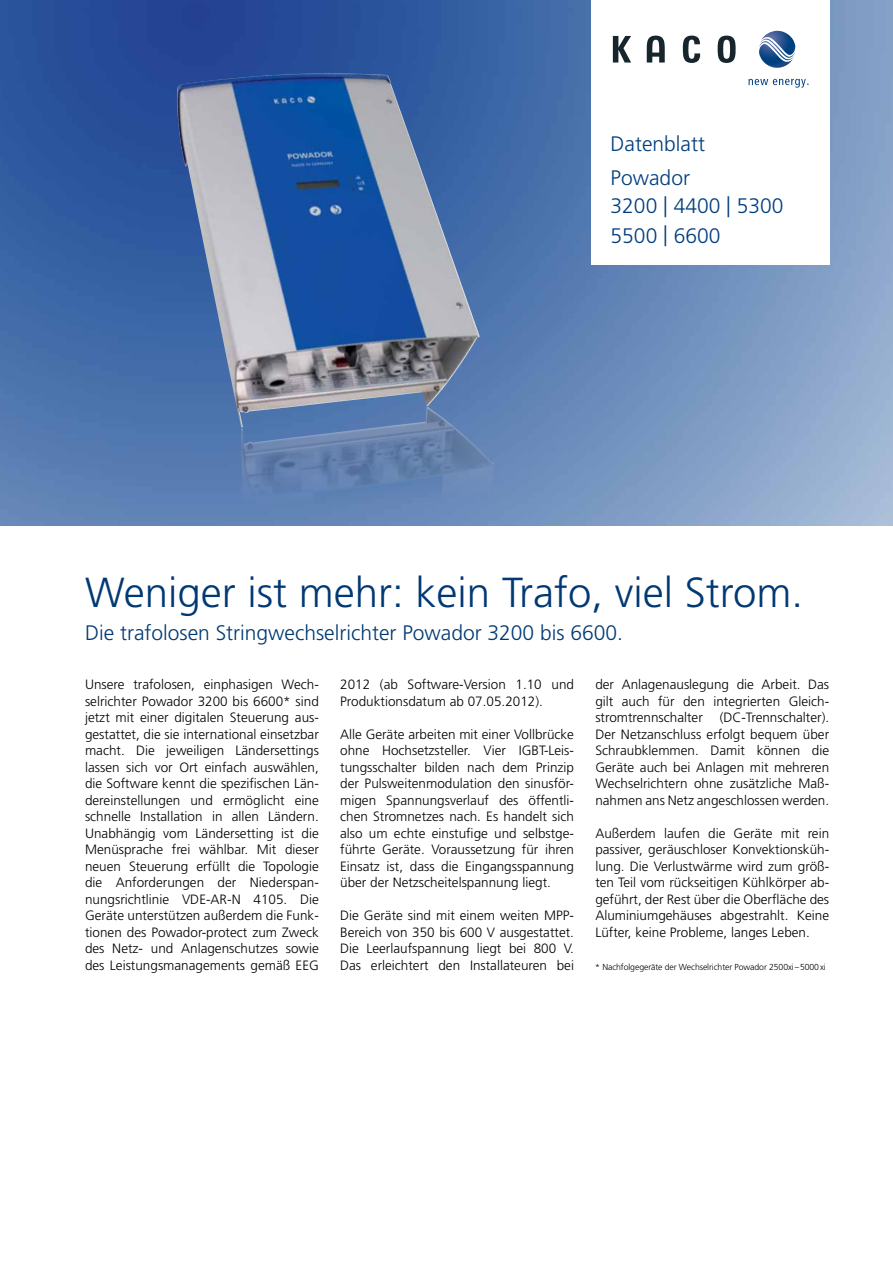
<style>
.page{position:relative;width:893px;height:1263px;background:#fff}
.page>*{position:absolute;margin:0;border:0;box-sizing:border-box;transform-origin:0 0}
.t1{font:300 42px "Frutiger LT Pro";color:#003974}
.t2{font:300 21px "Frutiger LT Pro";color:#003974}
.t3{font:300 21px/29.1px "Frutiger LT Pro";color:#003e7e}
.t4{font:300 13.5px/16.5px "Frutiger LT Pro";color:#000;text-align:justify}
.t5{font:300 8.7px "Frutiger LT Pro";letter-spacing:-.01em;color:#000}
</style>
<div class="page">
<img style="left:0;top:0;width:893px;height:526px">
<img style="left:177px;top:73px;width:303px;height:354px">
<img style="left:241px;top:407px;width:253px;height:119px">
<div style="left:591px;top:0;width:238px;height:264px;background:#fff"></div>
<svg style="left:613px;top:36px;width:123px;height:27px"></svg>
<svg style="left:759px;top:31px;width:36px;height:37px"></svg>
<svg style="left:749px;top:79px;width:59px;height:9px"></svg>
<h2 class="t3" style="left:611px;top:129px;width:96px">Datenblatt</h2>
<h2 class="t3" style="left:611px;top:163px;width:174px">Powador<br>3200 | 4400 | 5300<br>5500 | 6600</h2>
<h1 class="t1" style="left:85px;top:568px;width:719px">Weniger ist mehr: kein Trafo, viel Strom.</h1>
<h2 class="t2" style="left:85px;top:620px;width:539px">Die trafolosen Stringwechselrichter Powador 3200 bis 6600.</h2>
<p class="t4" style="left:85px;top:676px;width:235px">Unsere trafolosen, einphasigen Wech&shy;selrichter Powador 3200 bis 6600* sind jetzt mit einer digitalen Steuerung aus&shy;gestattet, die sie international einsetzbar macht. Die jeweiligen Ländersettings lassen sich vor Ort einfach auswählen, die Software kennt die spezifischen Län&shy;dereinstellungen und ermöglicht eine schnelle Installation in allen Ländern.<br>Unabhängig vom Ländersetting ist die Menüsprache frei wählbar. Mit dieser neuen Steuerung erfüllt die Topologie die Anforderungen der Niederspan&shy;nungsrichtlinie VDE-AR-N 4105. Die Geräte unterstützen außerdem die Funk&shy;tionen des Powador-protect zum Zweck des Netz- und Anlagenschutzes sowie des Leistungsmanagements gemäß EEG</p>
<p class="t4" style="left:340px;top:676px;width:235px">2012 (ab Software-Version 1.10 und<br>Produktionsdatum ab 07.05.2012).</p>
<p class="t4" style="left:595px;top:676px;width:235px">der Anlagenauslegung die Arbeit. Das gilt auch für den integrierten Gleich&shy;stromtrennschalter (DC-Trennschalter).<br>Der Netzanschluss erfolgt bequem über Schraubklemmen. Damit können die Geräte auch bei Anlagen mit mehreren Wechselrichtern ohne zusätzliche Maß&shy;nahmen ans Netz angeschlossen werden.</p>
<p class="t4" style="left:595px;top:825px;width:235px">Außerdem laufen die Geräte mit rein passiver, geräuschloser Konvektionsküh&shy;lung. Die Verlustwärme wird zum größ&shy;ten Teil vom rückseitigen Kühlkörper ab&shy;geführt, der Rest über die Oberfläche des Aluminiumgehäuses abgestrahlt. Keine Lüfter, keine Probleme, langes Leben.</p>
<p class="t5" style="left:595px;top:962px;width:232px">* Nachfolgegeräte der Wechselrichter Powador 2500xi – 5000 xi</p>
<p class="t4" style="left:340px;top:726px;width:235px">Alle Geräte arbeiten mit einer Voll brücke ohne Hochsetzsteller. Vier IGBT-Leis&shy;tungsschalter bilden nach dem Prinzip der Pulsweitenmodulation den sinusför&shy;migen Spannungsverlauf des öffentli&shy;chen Stromnetzes nach. Es handelt sich also um echte einstufige und selbstge&shy;führte Geräte. Voraussetzung für ihren Einsatz ist, dass die Eingangsspannung über der Netzscheitelspannung liegt.</p>
<p class="t4" style="left:340px;top:907px;width:235px">Die Geräte sind mit einem weiten MPP-Bereich von 350 bis 600 V ausgestattet.<br>Die Leerlaufspannung liegt bei 800 V.<br>Das erleichtert den Installateuren bei</p>
</div>
